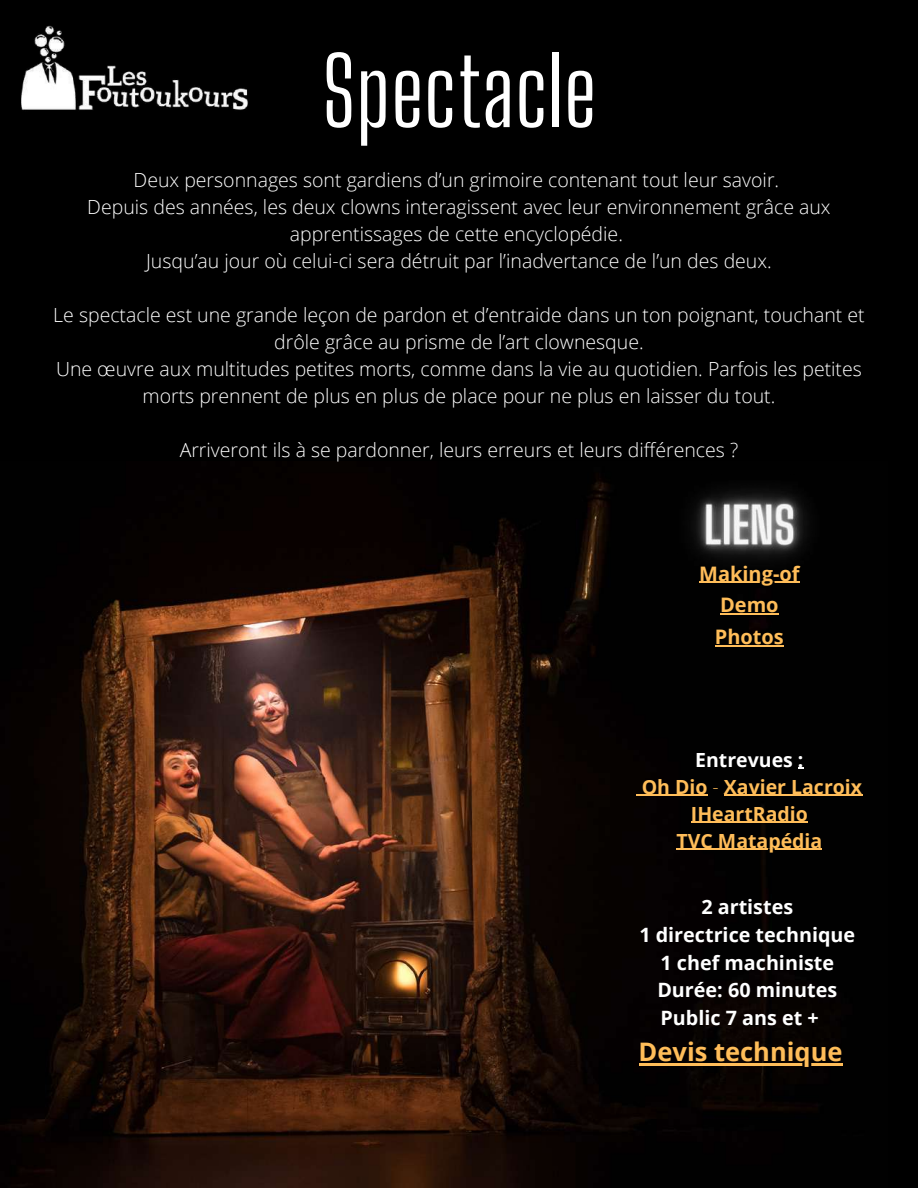
<style>
.page{position:relative;width:918px;height:1188px;background:#000}
.page>*{position:absolute;margin:0;border:0;box-sizing:border-box;transform-origin:0 0}
.t1{font:93px "Big Shoulders Display";color:#fff}
.t2{font:700 25.5px "Open Sans";color:#ffbd59}
.t3{font:700 19.95px/32px "Open Sans";color:#ffbd59}
.t4{font:700 19.8px "Open Sans";color:#fff}
.t5{font:300 19.5px/27px "Open Sans";color:#fff;text-align:center}
.t6{font:700 19.5px/27px "Open Sans";color:#ffbd59;text-align:center}
.t7{font:700 19.5px "Open Sans";color:#fff}
.s1{font-weight:300}
</style>
<div class="page">
<img style="left:21px;top:25px;width:227px;height:85px">
<img style="left:0;top:478px;width:863px;height:710px">
<hr style="left:639px;top:1063px;width:204px;height:3px;background:#ffbd59">
<img style="left:648px;top:478px;width:203px;height:134px">
<hr style="left:720px;top:613px;width:59px;height:2px;background:#ffbd59">
<hr style="left:715px;top:645px;width:69px;height:2px;background:#ffbd59">
<hr style="left:691px;top:822px;width:117px;height:1px;background:#ffbd59">
<hr style="left:677px;top:849px;width:145px;height:1px;background:#ffbd59">
<hr style="left:642px;top:795px;width:66px;height:1px;background:#ffbd59">
<hr style="left:724px;top:795px;width:138px;height:1px;background:#ffbd59">
<hr style="left:699px;top:582px;width:101px;height:1px;background:#ffbd59">
<h1 class="t1" style="left:322px;top:36px;width:276px">Spectacle</h1>
<p class="t5" style="left:87px;top:166px;width:745px">Deux personnages sont gardiens d’un grimoire contenant tout leur savoir.<br>Depuis des années, les deux clowns interagissent avec leur environnement grâce aux apprentissages de cette encyclopédie.<br>Jusqu’au jour où celui-ci sera détruit par l’inadvertance de l’un des deux.</p>
<p class="t5" style="left:53px;top:301px;width:813px">Le spectacle est une grande leçon de pardon et d’entraide dans un ton poignant, touchant et drôle grâce au prisme de l’art clownesque.<br>Une œuvre aux multitudes petites morts, comme dans la vie au quotidien. Parfois les petites morts prennent de plus en plus de place pour ne plus en laisser du tout.</p>
<p class="t5" style="left:180px;top:436px;width:560px">Arriveront ils à se pardonner, leurs erreurs et leurs différences ?</p>
<p class="t3" style="left:699px;top:557px;width:102px">Making-of</p>
<p class="t3" style="left:715px;top:589px;width:70px">Demo<br>Photos</p>
<p class="t7" style="left:695px;top:746px;width:110px">Entrevues :</p>
<p class="t6" style="left:677px;top:800px;width:147px">IHeartRadio<br>TVC Matapédia</p>
<p class="t6" style="left:642px;top:773px;width:222px">Oh Dio <span class="s1">-</span> Xavier Lacroix</p>
<p class="t4" style="left:701px;top:893px;width:93px">2 artistes</p>
<p class="t4" style="left:639px;top:921px;width:217px">1 directrice technique</p>
<p class="t4" style="left:661px;top:948px;width:175px">1 chef machiniste</p>
<p class="t4" style="left:657px;top:976px;width:181px">Durée: 60 minutes</p>
<p class="t4" style="left:661px;top:1003px;width:160px">Public 7 ans et +</p>
<h2 class="t2" style="left:639px;top:1034px;width:205px">Devis technique</h2>
</div>
